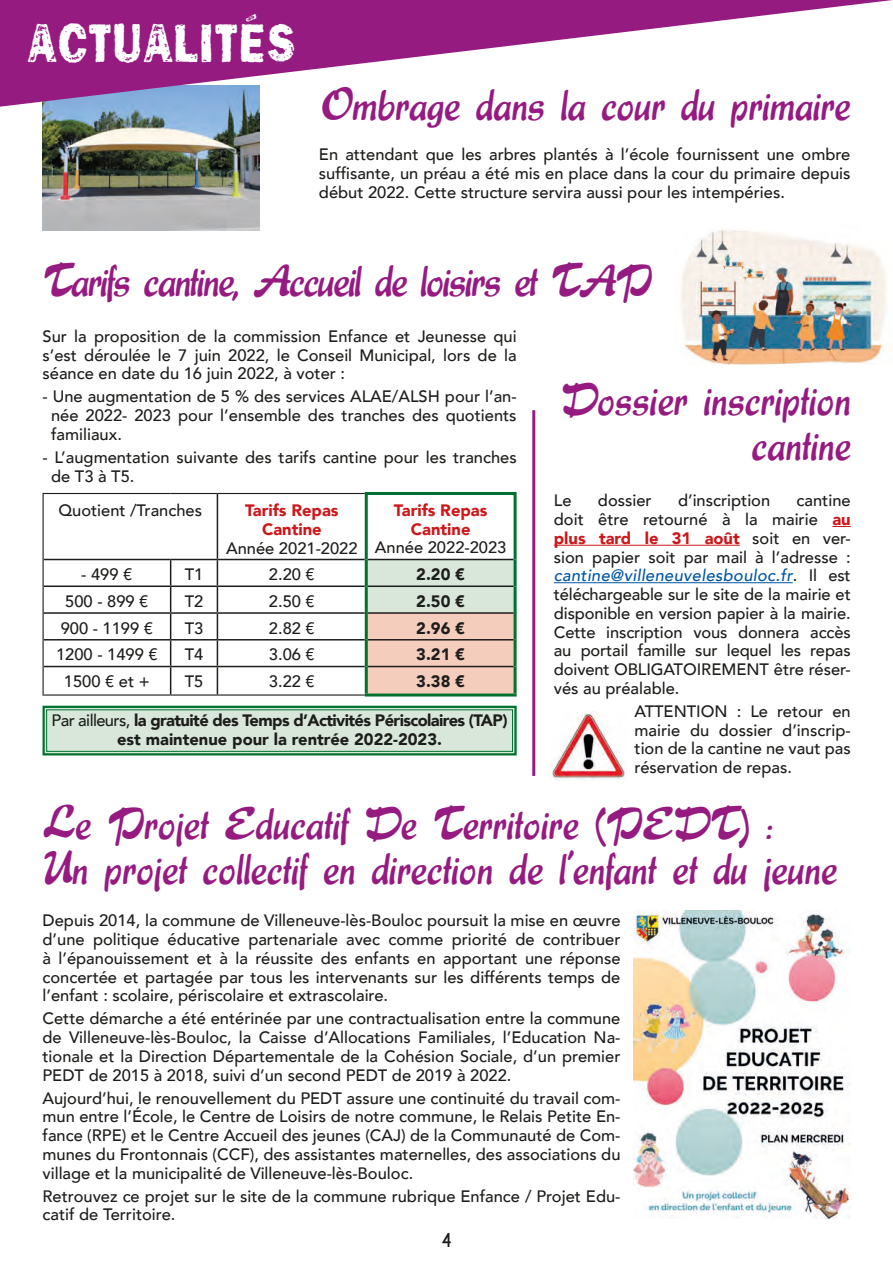
<style>
.page{position:relative;width:893px;height:1263px;background:#fff}
.page>*{position:absolute;margin:0;border:0;box-sizing:border-box;transform-origin:0 0}
.t1{font:56.25px "Frankie";letter-spacing:.025em;color:#fff;scale:.8 1}
.t2{font:45px/45px "Express";color:#961b81;text-align:right}
.t3{font:45px "Express";letter-spacing:-.03em;color:#961b81}
.t4{font:700 18px "Caviar Dreams";color:#1d1d1b}
.t5{font:500 16.5px/18.8px "Avenir";color:#1d1d1b;text-align:justify}
.t6{font:900 16.5px/18.8px "Avenir";letter-spacing:-.035em;color:#1d1d1b;text-align:center}
.t7{font:900 16.5px "Avenir";color:#cd171a}
.s1{font-weight:500}
.s2{font-weight:900;color:#cd171a}
.s3{font-style:italic;color:#0056a4}
</style>
<div class="page">
<svg style="left:42px;top:705px;width:475px;height:51px"></svg>
<div style="left:46px;top:709px;width:467px;height:43px;border:1px solid #00712f"></div>
<img style="left:43px;top:107px;width:217px;height:123px">
<svg style="left:0;top:0;width:893px;height:107px"></svg>
<svg style="left:832px;top:526px;width:19px;height:1px"></svg>
<hr style="left:554px;top:545px;width:186px;height:1px;background:#cd171a">
<hr style="left:554px;top:582px;width:239px;height:1px;background:#0056a4">
<svg style="left:368px;top:560px;width:146px;height:133px"></svg>
<hr style="left:217px;top:494px;width:1px;height:65px;background:#1d1d1b">
<hr style="left:44px;top:559px;width:127px;height:1px;background:#1d1d1b">
<hr style="left:171px;top:559px;width:46px;height:1px;background:#1d1d1b">
<hr style="left:217px;top:559px;width:148px;height:1px;background:#1d1d1b">
<hr style="left:368px;top:559px;width:146px;height:1px;background:#1d1d1b">
<hr style="left:44px;top:585px;width:127px;height:2px;background:#1d1d1b">
<hr style="left:171px;top:585px;width:46px;height:2px;background:#1d1d1b">
<hr style="left:217px;top:585px;width:148px;height:2px;background:#1d1d1b">
<hr style="left:368px;top:585px;width:146px;height:2px;background:#1d1d1b">
<hr style="left:44px;top:612px;width:127px;height:2px;background:#1d1d1b">
<hr style="left:171px;top:612px;width:46px;height:2px;background:#1d1d1b">
<hr style="left:217px;top:612px;width:148px;height:2px;background:#1d1d1b">
<hr style="left:368px;top:612px;width:146px;height:2px;background:#1d1d1b">
<hr style="left:44px;top:639px;width:127px;height:1px;background:#1d1d1b">
<hr style="left:171px;top:639px;width:46px;height:1px;background:#1d1d1b">
<hr style="left:217px;top:639px;width:148px;height:1px;background:#1d1d1b">
<hr style="left:368px;top:639px;width:146px;height:1px;background:#1d1d1b">
<hr style="left:44px;top:666px;width:127px;height:1px;background:#1d1d1b">
<hr style="left:171px;top:666px;width:46px;height:1px;background:#1d1d1b">
<svg style="left:170px;top:560px;width:1px;height:134px"></svg>
<hr style="left:217px;top:666px;width:148px;height:1px;background:#1d1d1b">
<svg style="left:217px;top:560px;width:1px;height:134px"></svg>
<hr style="left:368px;top:666px;width:146px;height:1px;background:#1d1d1b">
<hr style="left:365px;top:492px;width:152px;height:3px;background:#00712f">
<hr style="left:514px;top:495px;width:3px;height:64px;background:#00712f">
<hr style="left:514px;top:559px;width:3px;height:27px;background:#00712f">
<hr style="left:514px;top:586px;width:3px;height:27px;background:#00712f">
<hr style="left:514px;top:613px;width:3px;height:27px;background:#00712f">
<hr style="left:514px;top:640px;width:3px;height:26px;background:#00712f">
<hr style="left:514px;top:666px;width:3px;height:27px;background:#00712f">
<hr style="left:365px;top:693px;width:152px;height:3px;background:#00712f">
<hr style="left:365px;top:495px;width:3px;height:64px;background:#00712f">
<hr style="left:365px;top:559px;width:3px;height:27px;background:#00712f">
<hr style="left:365px;top:586px;width:3px;height:27px;background:#00712f">
<hr style="left:365px;top:613px;width:3px;height:27px;background:#00712f">
<hr style="left:365px;top:640px;width:3px;height:26px;background:#00712f">
<hr style="left:365px;top:666px;width:3px;height:27px;background:#00712f">
<hr style="left:43px;top:493px;width:128px;height:1px;background:#1d1d1b">
<hr style="left:43px;top:494px;width:1px;height:65px;background:#1d1d1b">
<hr style="left:171px;top:493px;width:46px;height:1px;background:#1d1d1b">
<hr style="left:217px;top:493px;width:148px;height:1px;background:#1d1d1b">
<svg style="left:43px;top:559px;width:1px;height:135px"></svg>
<hr style="left:43px;top:694px;width:128px;height:2px;background:#1d1d1b">
<hr style="left:171px;top:694px;width:46px;height:2px;background:#1d1d1b">
<hr style="left:217px;top:694px;width:148px;height:2px;background:#1d1d1b">
<img style="left:681px;top:229px;width:206px;height:136px">
<img style="left:633px;top:911px;width:218px;height:307px">
<hr style="left:532px;top:410px;width:3px;height:366px;background:#961b81">
<img style="left:551px;top:712px;width:74px;height:69px">
<p class="t1" style="left:27px;top:10px;width:338px">ACTUALITÉS</p>
<p class="t2" style="left:320px;top:81px;width:532px">Ombrage dans la cour du primaire</p>
<p class="t5" style="left:319px;top:144px;width:533px">En attendant que les arbres plantés à l’école fournissent une ombre suffisante, un préau a été mis en place dans la cour du primaire depuis début 2022. Cette structure servira aussi pour les intempéries.</p>
<p class="t3" style="left:43px;top:251px;width:611px">Tarifs cantine, Accueil de loisirs et TAP</p>
<p class="t5" style="left:43px;top:326px;width:476px">Sur la proposition de la commission Enfance et Jeunesse qui s’est déroulée le 7 juin 2022, le Conseil Municipal, lors de la séance en date du 16 juin 2022, à voter :</p>
<p class="t5" style="left:51px;top:386px;width:467px;text-indent:-8px">- Une augmentation de 5 % des services ALAE/ALSH pour l’an&shy;née 2022- 2023 pour l’ensemble des tranches des quotients familiaux.</p>
<p class="t5" style="left:51px;top:447px;width:467px;text-indent:-8px">- L’augmentation suivante des tarifs cantine pour les tranches de T3 à T5.</p>
<p class="t5" style="left:58px;top:500px;width:145px">Quotient /Tranches</p>
<p class="t7" style="left:245px;top:496px;width:95px">Tarifs Repas</p>
<p class="t7" style="left:262px;top:515px;width:61px">Cantine</p>
<p class="t5" style="left:226px;top:537px;width:133px">Année 2021-2022</p>
<p class="t7" style="left:394px;top:496px;width:95px">Tarifs Repas</p>
<p class="t7" style="left:411px;top:515px;width:61px">Cantine</p>
<p class="t5" style="left:375px;top:537px;width:133px">Année 2022-2023</p>
<p class="t5" style="left:81px;top:564px;width:53px">- 499 €</p>
<p class="t5" style="left:185px;top:564px;width:20px">T1</p>
<p class="t5" style="left:269px;top:564px;width:47px">2.20 €</p>
<p class="t6" style="left:416px;top:565px;width:50px">2.20 €</p>
<p class="t5" style="left:65px;top:591px;width:85px">500 - 899 €</p>
<p class="t5" style="left:185px;top:591px;width:20px">T2</p>
<p class="t5" style="left:269px;top:591px;width:47px">2.50 €</p>
<p class="t6" style="left:416px;top:591px;width:50px">2.50 €</p>
<p class="t5" style="left:61px;top:618px;width:94px">900 - 1199 €</p>
<p class="t5" style="left:185px;top:618px;width:20px">T3</p>
<p class="t5" style="left:269px;top:618px;width:47px">2.82 €</p>
<p class="t6" style="left:416px;top:618px;width:50px">2.96 €</p>
<p class="t5" style="left:56px;top:644px;width:103px">1200 - 1499 €</p>
<p class="t5" style="left:185px;top:644px;width:20px">T4</p>
<p class="t5" style="left:269px;top:644px;width:47px">3.06 €</p>
<p class="t6" style="left:416px;top:645px;width:50px">3.21 €</p>
<p class="t5" style="left:64px;top:671px;width:87px">1500 € et +</p>
<p class="t5" style="left:185px;top:671px;width:20px">T5</p>
<p class="t5" style="left:269px;top:671px;width:47px">3.22 €</p>
<p class="t6" style="left:416px;top:672px;width:50px">3.38 €</p>
<p class="t6" style="left:52px;top:711px;width:457px"><span class="s1">Par ailleurs,</span> la gratuité des Temps d’Activités Périscolaires (TAP) est maintenue pour la rentrée 2022-2023.</p>
<p class="t2" style="left:561px;top:375px;width:292px">Dossier inscription cantine</p>
<p class="t5" style="left:554px;top:490px;width:19px">Le</p>
<p class="t5" style="left:598px;top:490px;width:55px">dossier</p>
<p class="t5" style="left:678px;top:490px;width:94px">d’inscription</p>
<p class="t5" style="left:554px;top:490px;width:298px;text-indent:243px">cantine doit être retourné à la mairie <span class="s2">au plus tard le 31 août</span> soit en ver&shy;sion papier soit par mail à l’adresse : <span class="s3">cantine@villeneuvelesbouloc.fr</span>. Il est téléchargeable sur le site de la mairie et disponible en version papier à la mairie.<br>Cette inscription vous donnera accès au portail famille sur lequel les repas doivent OBLIGATOIREMENT être réser&shy;vés au préalable.</p>
<p class="t5" style="left:635px;top:701px;width:218px">ATTENTION : Le retour en mairie du dossier d’inscrip&shy;tion de la cantine ne vaut pas réservation de repas.</p>
<p class="t2" style="left:43px;top:799px;width:796px;text-align:left">Le Projet Educatif De Territoire (PEDT) :<br>Un projet collectif en direction de l’enfant et du jeune</p>
<p class="t5" style="left:43px;top:910px;width:579px">Depuis 2014, la commune de Villeneuve-lès-Bouloc poursuit la mise en œuvre d’une politique éducative partenariale avec comme priorité de contribuer à l’épanouissement et à la réussite des enfants en apportant une réponse concertée et partagée par tous les intervenants sur les différents temps de l’enfant : scolaire, périscolaire et extrascolaire.</p>
<p class="t5" style="left:43px;top:1008px;width:579px">Cette démarche a été entérinée par une contractualisation entre la commune de Villeneuve-lès-Bouloc, la Caisse d’Allocations Familiales, l’Education Na&shy;tionale et la Direction Départementale de la Cohésion Sociale, d’un premier PEDT de 2015 à 2018, suivi d’un second PEDT de 2019 à 2022.</p>
<p class="t5" style="left:43px;top:1087px;width:579px">Aujourd’hui, le renouvellement du PEDT assure une continuité du travail com&shy;mun entre l’École, le Centre de Loisirs de notre commune, le Relais Petite En&shy;fance (RPE) et le Centre Accueil des jeunes (CAJ) de la Communauté de Com&shy;munes du Frontonnais (CCF), des assistantes maternelles, des associations du village et la municipalité de Villeneuve-lès-Bouloc.</p>
<p class="t5" style="left:43px;top:1185px;width:579px">Retrouvez ce projet sur le site de la commune rubrique Enfance / Projet Edu&shy;catif de Territoire.</p>
<p class="t4" style="left:441px;top:1229px;width:13px">4</p>
</div>
